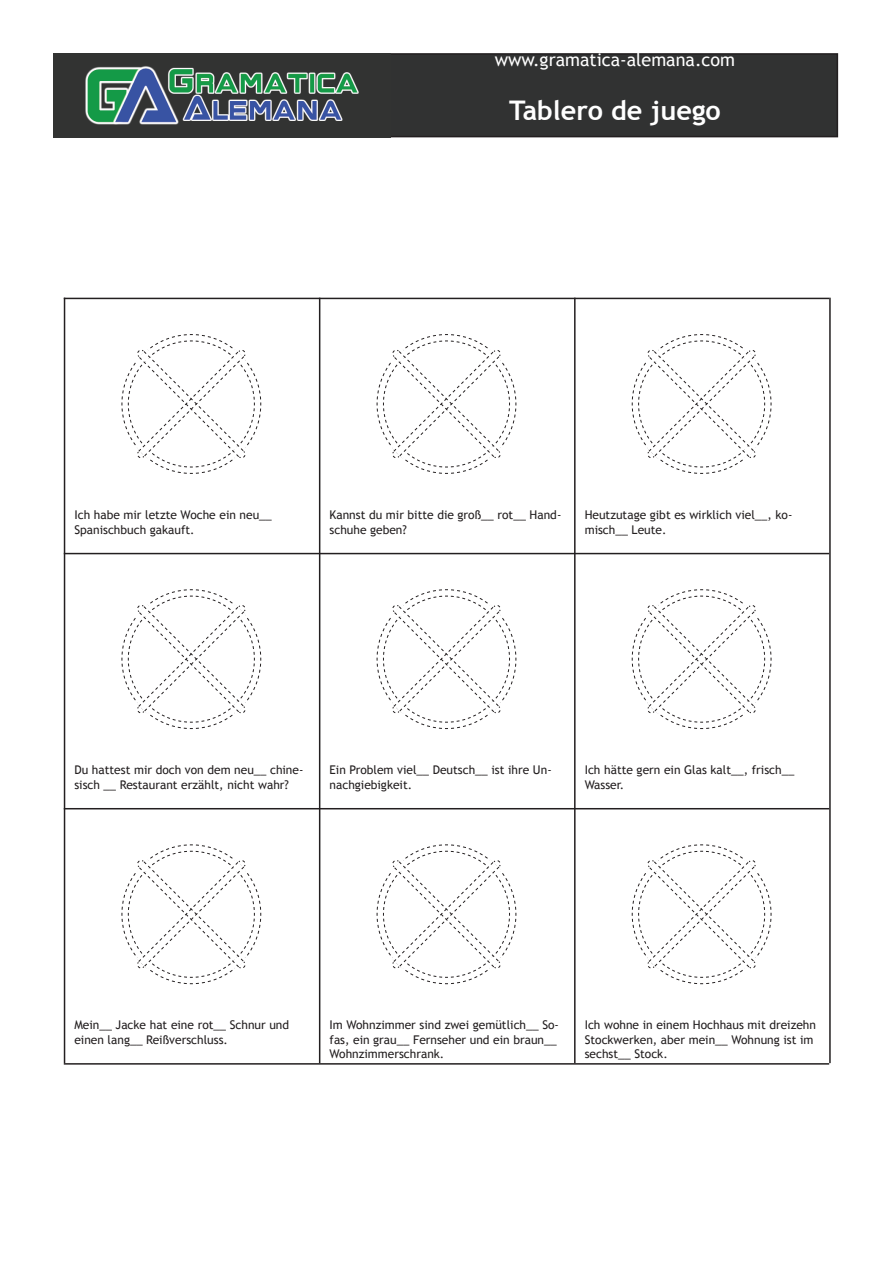
<style>
.page{position:relative;width:893px;height:1263px;background:#fff}
.page>*{position:absolute;margin:0;border:0;box-sizing:border-box;transform-origin:0 0}
.t1{font:700 27px "Trebuchet MS";color:#fff}
.t2{font:18px "Trebuchet MS";color:#fff}
.t3{font:12px/14.4px "Trebuchet MS";color:#231f20}
</style>
<div class="page">
<div style="left:54px;top:54px;width:783px;height:83px;background:#313232"></div>
<div style="left:53px;top:53px;width:785px;height:84px;border:2px solid #231f20"></div>
<img style="left:53px;top:53px;width:337px;height:84px">
<hr style="left:574px;top:298px;width:2px;height:765px;background:#231f20">
<hr style="left:319px;top:298px;width:1px;height:765px;background:#231f20">
<hr style="left:64px;top:553px;width:765px;height:1px;background:#231f20">
<hr style="left:64px;top:808px;width:765px;height:1px;background:#231f20">
<hr style="left:64px;top:1063px;width:765px;height:1px;background:#231f20">
<hr style="left:64px;top:298px;width:765px;height:1px;background:#231f20">
<hr style="left:829px;top:298px;width:2px;height:765px;background:#231f20">
<hr style="left:64px;top:298px;width:1px;height:765px;background:#231f20">
<svg style="left:121px;top:334px;width:140px;height:140px"></svg>
<svg style="left:376px;top:334px;width:141px;height:140px"></svg>
<svg style="left:631px;top:334px;width:141px;height:140px"></svg>
<svg style="left:121px;top:589px;width:140px;height:140px"></svg>
<svg style="left:376px;top:589px;width:141px;height:140px"></svg>
<svg style="left:631px;top:589px;width:141px;height:140px"></svg>
<svg style="left:121px;top:844px;width:140px;height:140px"></svg>
<svg style="left:376px;top:844px;width:141px;height:140px"></svg>
<svg style="left:631px;top:844px;width:141px;height:140px"></svg>
<h2 class="t2" style="left:495px;top:49px;width:242px">www.gramatica-alemana.com</h2>
<h1 class="t1" style="left:509px;top:94px;width:213px">Tablero de juego</h1>
<p class="t3" style="left:74px;top:508px;width:199px">Ich habe mir letzte Woche ein neu__<br>Spanischbuch gakauft.</p>
<p class="t3" style="left:330px;top:508px;width:233px">Kannst du mir bitte die groß__ rot__ Hand&shy;schuhe geben?</p>
<p class="t3" style="left:585px;top:508px;width:209px">Heutzutage gibt es wirklich viel__, ko&shy;misch__ Leute.</p>
<p class="t3" style="left:74px;top:763px;width:231px">Du hattest mir doch von dem neu__ chine&shy;sisch __ Restaurant erzählt, nicht wahr?</p>
<p class="t3" style="left:330px;top:763px;width:224px">Ein Problem viel__ Deutsch__ ist ihre Un&shy;nachgiebigkeit.</p>
<p class="t3" style="left:585px;top:763px;width:211px">Ich hätte gern ein Glas kalt__, frisch__<br>Wasser.</p>
<p class="t3" style="left:74px;top:1018px;width:216px">Mein__ Jacke hat eine rot__ Schnur und einen lang__ Reißverschluss.</p>
<p class="t3" style="left:330px;top:1018px;width:231px">Im Wohnzimmer sind zwei gemütlich__ So&shy;fas, ein grau__ Fernseher und ein braun__<br>Wohnzimmerschrank.</p>
<p class="t3" style="left:585px;top:1018px;width:233px">Ich wohne in einem Hochhaus mit dreizehn<br>Stockwerken, aber mein__ Wohnung ist im sechst__ Stock.</p>
</div>
